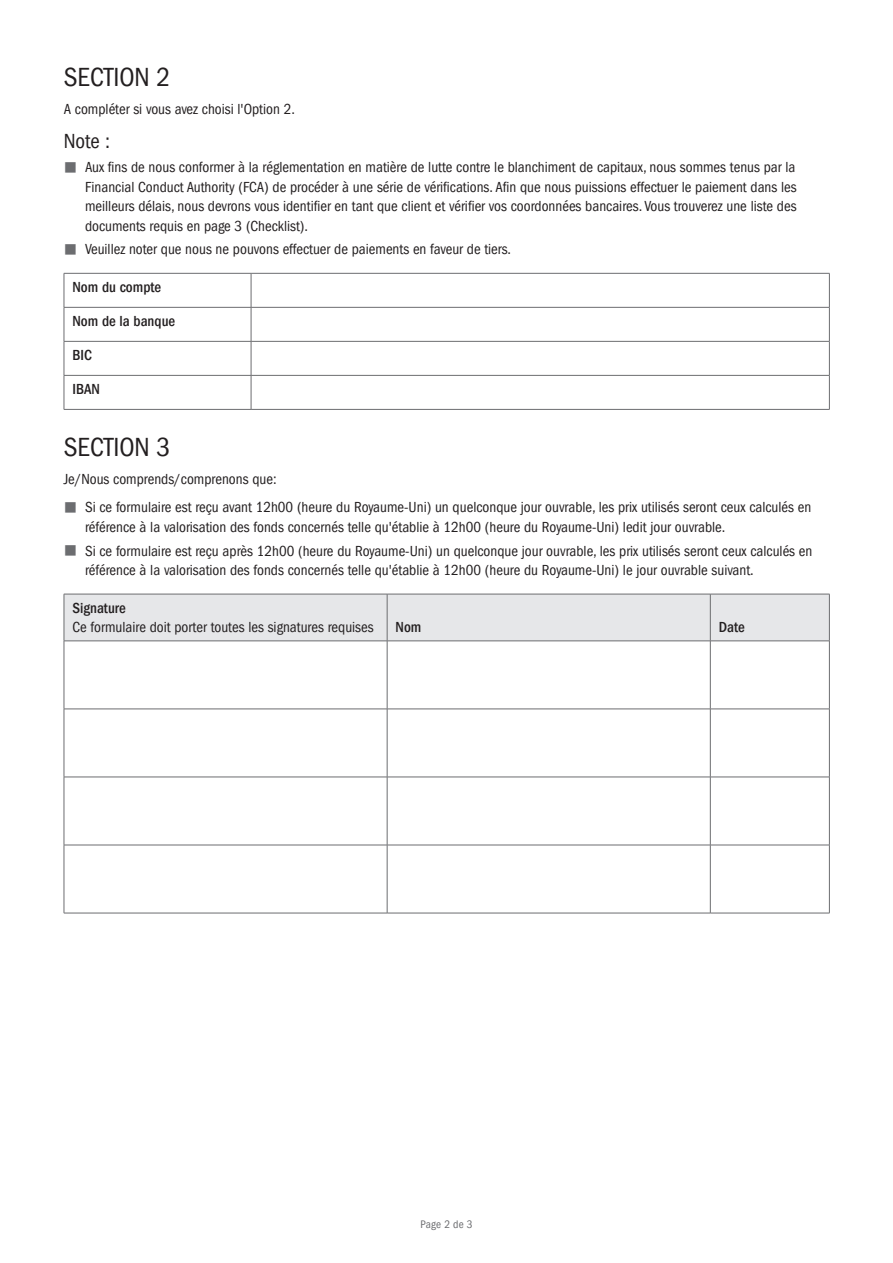
<style>
.page{position:relative;width:893px;height:1263px;background:#fff}
.page>*{position:absolute;margin:0;border:0;box-sizing:border-box;transform-origin:0 0}
.G1_0_Heading_1{font:condensed 27px "ITC Frank Gofor Ameriprise";color:#231f20}
.G1_3_Heading_2{font:condensed 21px "ITC Frank Gofor Ameriprise";color:#231f20}
.G1_4_body_text_mediu{font:condensed 15px/19.5px "ITC Frank Gofor Ameriprise";color:#231f20}
.G1_4_body_text{font:condensed 15px "ITC Frank Gofor Ameriprise";color:#231f20}
.G1_4_body_text_mediu-2{font:500 condensed 15px "ITC Frank Gofor Ameriprise";color:#231f20}
.t1{font:condensed 11.25px "ITC Frank Gofor Ameriprise";letter-spacing:.015em;color:#6c6d70}
.s1{color:#6c6d70}
.s2{font-weight:500}
</style>
<div class="page">
<hr style="left:251px;top:273px;width:1px;height:34px;background:#6c6d70">
<hr style="left:251px;top:307px;width:1px;height:34px;background:#6c6d70">
<hr style="left:251px;top:342px;width:1px;height:33px;background:#6c6d70">
<hr style="left:251px;top:376px;width:1px;height:33px;background:#6c6d70">
<hr style="left:64px;top:273px;width:187px;height:1px;background:#6c6d70">
<hr style="left:64px;top:273px;width:1px;height:34px;background:#6c6d70">
<hr style="left:251px;top:273px;width:579px;height:1px;background:#6c6d70">
<hr style="left:829px;top:273px;width:1px;height:34px;background:#6c6d70">
<hr style="left:64px;top:307px;width:187px;height:1px;background:#6c6d70">
<hr style="left:64px;top:307px;width:1px;height:34px;background:#6c6d70">
<hr style="left:251px;top:307px;width:579px;height:1px;background:#6c6d70">
<hr style="left:829px;top:307px;width:1px;height:34px;background:#6c6d70">
<hr style="left:64px;top:341px;width:187px;height:1px;background:#6c6d70">
<hr style="left:64px;top:342px;width:1px;height:33px;background:#6c6d70">
<hr style="left:251px;top:341px;width:579px;height:1px;background:#6c6d70">
<hr style="left:829px;top:342px;width:1px;height:33px;background:#6c6d70">
<hr style="left:64px;top:375px;width:187px;height:1px;background:#6c6d70">
<hr style="left:64px;top:376px;width:1px;height:33px;background:#6c6d70">
<hr style="left:251px;top:375px;width:579px;height:1px;background:#6c6d70">
<hr style="left:829px;top:376px;width:1px;height:33px;background:#6c6d70">
<hr style="left:64px;top:409px;width:187px;height:1px;background:#6c6d70">
<hr style="left:251px;top:409px;width:579px;height:1px;background:#6c6d70">
<div style="left:65px;top:595px;width:764px;height:46px;background:#e6e7e9"></div>
<hr style="left:64px;top:594px;width:323px;height:1px;background:#6c6d70">
<hr style="left:64px;top:594px;width:1px;height:47px;background:#6c6d70">
<hr style="left:387px;top:594px;width:323px;height:1px;background:#6c6d70">
<hr style="left:387px;top:594px;width:1px;height:47px;background:#6c6d70">
<hr style="left:710px;top:594px;width:120px;height:1px;background:#6c6d70">
<hr style="left:710px;top:594px;width:1px;height:47px;background:#6c6d70">
<hr style="left:829px;top:594px;width:1px;height:47px;background:#6c6d70">
<hr style="left:64px;top:641px;width:323px;height:1px;background:#6c6d70">
<hr style="left:64px;top:641px;width:1px;height:68px;background:#6c6d70">
<hr style="left:387px;top:641px;width:323px;height:1px;background:#6c6d70">
<hr style="left:387px;top:641px;width:1px;height:68px;background:#6c6d70">
<hr style="left:710px;top:641px;width:120px;height:1px;background:#6c6d70">
<hr style="left:710px;top:641px;width:1px;height:68px;background:#6c6d70">
<hr style="left:829px;top:641px;width:1px;height:68px;background:#6c6d70">
<hr style="left:64px;top:709px;width:323px;height:1px;background:#6c6d70">
<hr style="left:64px;top:709px;width:1px;height:68px;background:#6c6d70">
<hr style="left:387px;top:709px;width:323px;height:1px;background:#6c6d70">
<hr style="left:387px;top:709px;width:1px;height:68px;background:#6c6d70">
<hr style="left:710px;top:709px;width:120px;height:1px;background:#6c6d70">
<hr style="left:710px;top:709px;width:1px;height:68px;background:#6c6d70">
<hr style="left:829px;top:709px;width:1px;height:68px;background:#6c6d70">
<hr style="left:64px;top:777px;width:323px;height:1px;background:#6c6d70">
<hr style="left:64px;top:777px;width:1px;height:68px;background:#6c6d70">
<hr style="left:387px;top:777px;width:323px;height:1px;background:#6c6d70">
<hr style="left:387px;top:777px;width:1px;height:68px;background:#6c6d70">
<hr style="left:710px;top:777px;width:120px;height:1px;background:#6c6d70">
<hr style="left:710px;top:777px;width:1px;height:68px;background:#6c6d70">
<hr style="left:829px;top:777px;width:1px;height:68px;background:#6c6d70">
<hr style="left:64px;top:845px;width:323px;height:1px;background:#6c6d70">
<hr style="left:64px;top:845px;width:1px;height:68px;background:#6c6d70">
<hr style="left:387px;top:845px;width:323px;height:1px;background:#6c6d70">
<hr style="left:387px;top:845px;width:1px;height:68px;background:#6c6d70">
<hr style="left:710px;top:845px;width:120px;height:1px;background:#6c6d70">
<hr style="left:710px;top:845px;width:1px;height:68px;background:#6c6d70">
<hr style="left:829px;top:845px;width:1px;height:68px;background:#6c6d70">
<hr style="left:64px;top:913px;width:323px;height:1px;background:#6c6d70">
<hr style="left:387px;top:913px;width:323px;height:1px;background:#6c6d70">
<hr style="left:710px;top:913px;width:120px;height:1px;background:#6c6d70">
<p class="G1_0_Heading_1" style="left:64px;top:62px;width:108px">SECTION 2</p>
<p class="G1_4_body_text" style="left:64px;top:101px;width:233px">A compléter si vous avez choisi l'Option 2.</p>
<p class="G1_3_Heading_2" style="left:64px;top:130px;width:48px">Note :</p>
<p class="G1_4_body_text_mediu" style="left:85px;top:158px;width:713px;text-align:justify;text-indent:-21px"><span class="s1">■</span> Aux fins de nous conformer à la réglementation en matière de lutte contre le blanchiment de capitaux, nous sommes tenus par la Financial Conduct Authority (FCA) de procéder à une série de vérifications. Afin que nous puissions effectuer le paiement dans les meilleurs délais, nous devrons vous identifier en tant que client et vérifier vos coordonnées bancaires. Vous trouverez une liste des documents requis en page 3 (Checklist).</p>
<p class="G1_4_body_text_mediu" style="left:64px;top:240px;width:449px"><span class="s1">■</span> Veuillez noter que nous ne pouvons effectuer de paiements en faveur de tiers.</p>
<p class="G1_4_body_text_mediu-2" style="left:72px;top:279px;width:90px">Nom du compte</p>
<p class="G1_4_body_text_mediu-2" style="left:72px;top:313px;width:104px">Nom de la banque</p>
<p class="G1_4_body_text_mediu-2" style="left:72px;top:347px;width:21px">BIC</p>
<p class="G1_4_body_text_mediu-2" style="left:72px;top:381px;width:29px">IBAN</p>
<p class="G1_0_Heading_1" style="left:64px;top:432px;width:108px">SECTION 3</p>
<p class="G1_4_body_text" style="left:64px;top:471px;width:214px">Je/Nous comprends/comprenons que:</p>
<p class="G1_4_body_text_mediu" style="left:85px;top:498px;width:728px;text-indent:-21px"><span class="s1">■</span> Si ce formulaire est reçu avant 12h00 (heure du Royaume-Uni) un quelconque jour ouvrable, les prix utilisés seront ceux calculés en référence à la valorisation des fonds concernés telle qu'établie à 12h00 (heure du Royaume-Uni) ledit jour ouvrable.</p>
<p class="G1_4_body_text_mediu" style="left:85px;top:541px;width:729px;text-indent:-21px"><span class="s1">■</span> Si ce formulaire est reçu après 12h00 (heure du Royaume-Uni) un quelconque jour ouvrable, les prix utilisés seront ceux calculés en référence à la valorisation des fonds concernés telle qu'établie à 12h00 (heure du Royaume-Uni) le jour ouvrable suivant.</p>
<p class="G1_4_body_text_mediu" style="left:72px;top:598px;width:303px"><span class="s2">Signature<br></span>Ce formulaire doit porter toutes les signatures requises</p>
<p class="G1_4_body_text_mediu-2" style="left:396px;top:619px;width:27px">Nom</p>
<p class="G1_4_body_text_mediu-2" style="left:719px;top:619px;width:28px">Date</p>
<p class="t1" style="left:420px;top:1218px;width:54px">Page 2 de 3</p>
</div>
